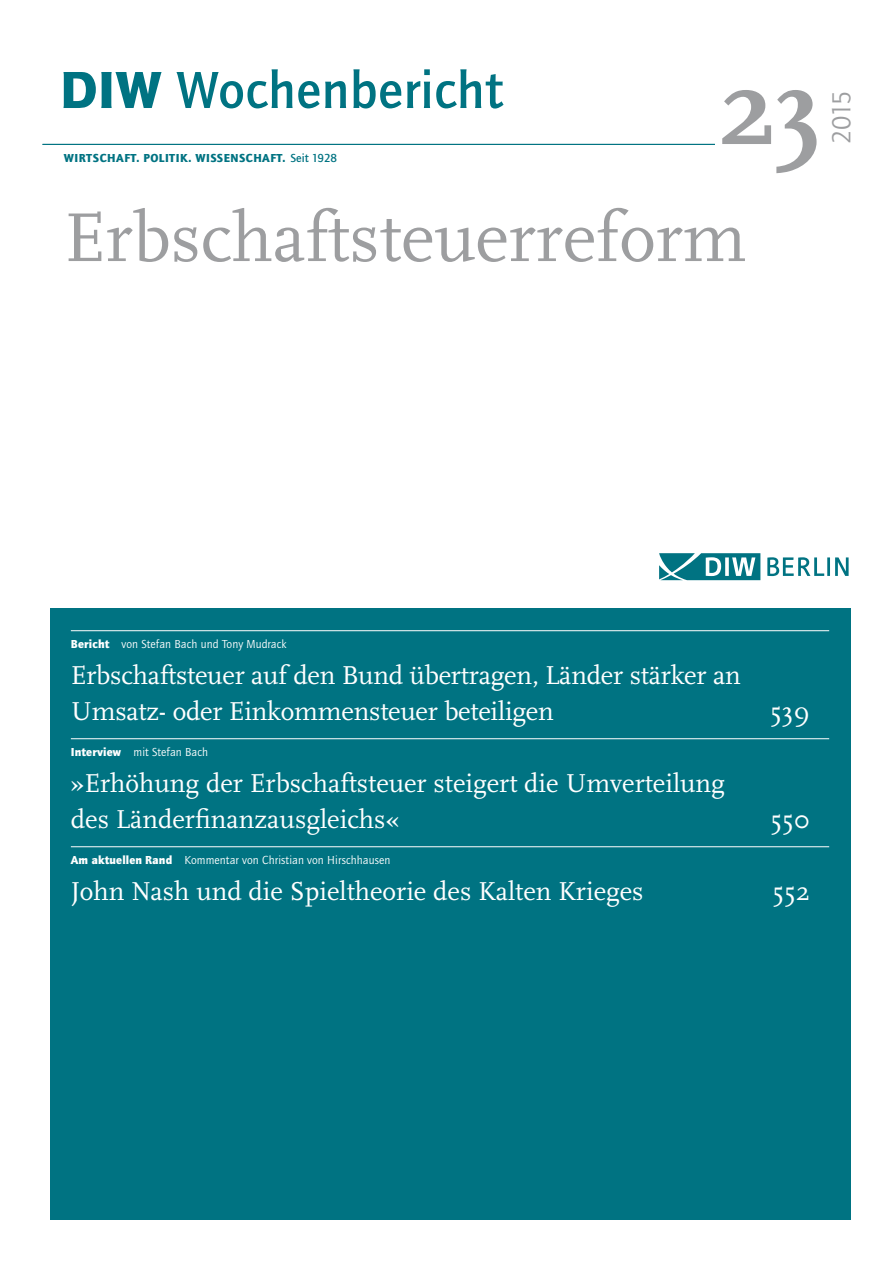
<style>
.page{position:relative;width:893px;height:1263px;background:#fff}
.page>*{position:absolute;margin:0;border:0;box-sizing:border-box;transform-origin:0 0}
.t1{font:700 114px "Scala Pro";color:#9d9ea0}
.t2{font:72px "Scala Pro";color:#9d9ea0}
.t3{font:500 54px "Quay Sans ITC Std";letter-spacing:.01em;color:#007382}
.t4{font:27px/36px "Scala Pro";color:#fff}
.t5{font:27px "Quay Sans ITC Std";color:#9d9ea0}
.t6{font:12px "Quay Sans ITC Std";letter-spacing:.01em;color:#fff}
.t7{font:900 12px "Quay Sans ITC Std";letter-spacing:.04em;color:#007382}
.s1{font-weight:900}
.s2{font-weight:500}
</style>
<div class="page">
<hr style="left:43px;top:144px;width:765px;height:1px;background:#007382">
<div style="left:50px;top:608px;width:800px;height:611px;background:#007382"></div>
<hr style="left:71px;top:630px;width:758px;height:1px;background:#fff">
<hr style="left:71px;top:738px;width:758px;height:1px;background:#fff">
<hr style="left:71px;top:846px;width:758px;height:1px;background:#fff">
<svg style="left:767px;top:557px;width:82px;height:19px"></svg>
<svg style="left:659px;top:553px;width:101px;height:27px"></svg>
<div style="left:715px;top:90px;width:114px;height:63px;background:#fff"></div>
<h3 class="t3" style="left:60px;top:58px;width:445px"><span class="s1">DIW</span> Wochenbericht</h3>
<p class="t7" style="left:64px;top:151px;width:275px">WIRTSCHAFT. POLITIK. WISSENSCHAFT. <span class="s2">Seit 1928</span></p>
<h1 class="t1" style="left:717px;top:23px;width:109px">23</h1>
<h2 class="t2" style="left:64px;top:189px;width:684px">Erbschaftsteuerreform</h2>
<p class="t5" style="left:826px;top:144px;width:55px;rotate:-90deg">2015</p>
<p class="t6" style="left:71px;top:637px;width:217px"><span class="s1">Bericht</span> von Stefan Bach und Tony Mudrack</p>
<p class="t4" style="left:71px;top:656px;width:671px">Erbschaftsteuer auf den Bund übertragen, Länder stärker an<br>Umsatz- oder Einkommensteuer beteiligen</p>
<p class="t6" style="left:71px;top:745px;width:139px"><span class="s1">Interview</span> mit Stefan Bach</p>
<p class="t4" style="left:71px;top:764px;width:656px">»Erhöhung der Erbschaftsteuer steigert die Umverteilung des Länderfinanzausgleichs«</p>
<p class="t4" style="left:770px;top:692px;width:41px">539</p>
<p class="t4" style="left:770px;top:800px;width:41px">550</p>
<p class="t6" style="left:71px;top:853px;width:321px"><span class="s1">Am aktuellen Rand</span> Kommentar von Christian von Hirschhausen</p>
<p class="t4" style="left:71px;top:872px;width:574px">John Nash und die Spieltheorie des Kalten Krieges</p>
<p class="t4" style="left:772px;top:872px;width:39px">552</p>
</div>
